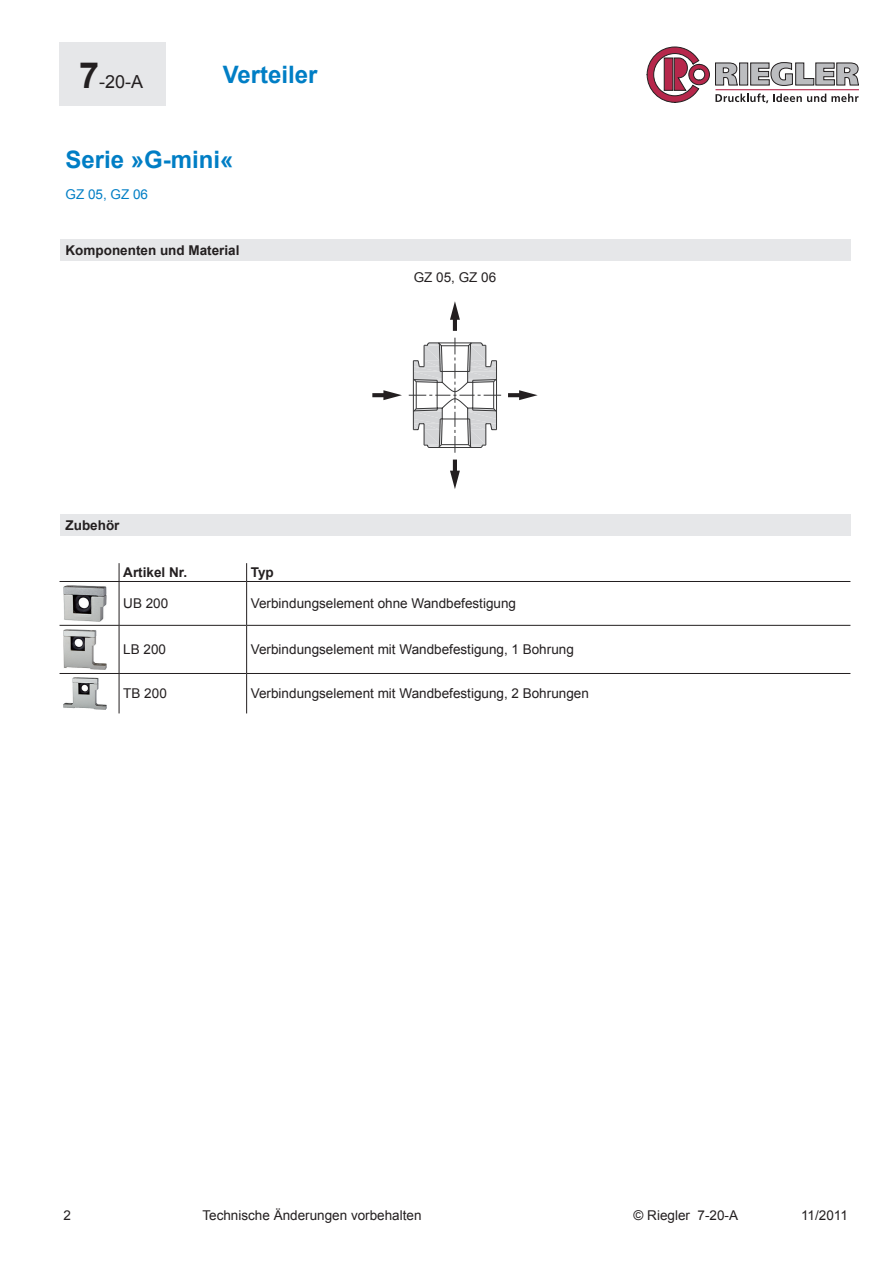
<style>
.page{position:relative;width:893px;height:1263px;background:#fff}
.page>*{position:absolute;margin:0;border:0;box-sizing:border-box;transform-origin:0 0}
.Heading1{font:700 24px "Arial";color:#007ec5}
.Header_0_-_singlespa{font:700 24px "Arial";color:#007ec5}
.number_part1{font:18px "Arial";color:#231f20}
.Table_Text_Left{font:13.5px "Arial";color:#231f20}
.Table_Text_Right{font:13.5px "Arial";color:#231f20}
.Table_Header_Left{font:700 13.5px "Arial";color:#231f20}
.Table_Text_Left-2{font:13.5px "Arial";color:#007ec5}
.Table_Text_Center{font:13.5px "Arial";color:#231f20}
.s1{font-weight:700;font-size:36px}
</style>
<div class="page">
<div style="left:60px;top:43px;width:106px;height:63px;background:#e6e7e9"></div>
<svg style="left:647px;top:47px;width:212px;height:56px"></svg>
<div style="left:60px;top:239px;width:790px;height:22px;background:#e6e7e9"></div>
<svg style="left:409px;top:337px;width:92px;height:116px"></svg>
<svg style="left:508px;top:390px;width:30px;height:10px"></svg>
<svg style="left:372px;top:390px;width:30px;height:10px"></svg>
<svg style="left:450px;top:460px;width:10px;height:29px"></svg>
<svg style="left:450px;top:301px;width:10px;height:30px"></svg>
<div style="left:60px;top:514px;width:790px;height:22px;background:#e6e7e9"></div>
<svg style="left:119px;top:563px;width:1px;height:18px"></svg>
<svg style="left:246px;top:563px;width:1px;height:18px"></svg>
<hr style="left:60px;top:581px;width:59px;height:1px;background:#231f20">
<hr style="left:119px;top:581px;width:128px;height:1px;background:#231f20">
<hr style="left:119px;top:582px;width:1px;height:43px;background:#231f20">
<hr style="left:247px;top:581px;width:603px;height:1px;background:#231f20">
<hr style="left:246px;top:582px;width:1px;height:43px;background:#231f20">
<hr style="left:60px;top:625px;width:59px;height:1px;background:#231f20">
<hr style="left:119px;top:625px;width:128px;height:1px;background:#231f20">
<hr style="left:119px;top:626px;width:1px;height:47px;background:#231f20">
<hr style="left:247px;top:625px;width:603px;height:1px;background:#231f20">
<hr style="left:246px;top:626px;width:1px;height:47px;background:#231f20">
<hr style="left:60px;top:673px;width:59px;height:1px;background:#231f20">
<hr style="left:119px;top:673px;width:128px;height:1px;background:#231f20">
<hr style="left:119px;top:674px;width:1px;height:39px;background:#231f20">
<hr style="left:247px;top:673px;width:603px;height:1px;background:#231f20">
<hr style="left:246px;top:674px;width:1px;height:39px;background:#231f20">
<img style="left:64px;top:586px;width:42px;height:35px">
<img style="left:64px;top:630px;width:42px;height:39px">
<img style="left:64px;top:678px;width:42px;height:31px">
<p class="number_part1" style="left:79px;top:69px;width:66px"><span class="s1">7</span>-20-A</p>
<p class="Header_0_-_singlespa" style="left:223px;top:59px;width:96px">Verteiler</p>
<p class="Heading1" style="left:66px;top:144px;width:170px">Serie »G-mini«</p>
<p class="Table_Text_Left-2" style="left:66px;top:185px;width:84px">GZ 05, GZ 06</p>
<p class="Table_Header_Left" style="left:66px;top:241px;width:176px">Komponenten und Material</p>
<p class="Table_Header_Left" style="left:66px;top:517px;width:56px">Zubehör</p>
<p class="Table_Text_Center" style="left:414px;top:269px;width:84px">GZ 05, GZ 06</p>
<p class="Table_Header_Left" style="left:123px;top:564px;width:65px">Artikel Nr.</p>
<p class="Table_Header_Left" style="left:251px;top:564px;width:25px">Typ</p>
<p class="Table_Text_Left" style="left:123px;top:595px;width:47px">UB 200</p>
<p class="Table_Text_Left" style="left:251px;top:595px;width:267px">Verbindungselement ohne Wandbefestigung</p>
<p class="Table_Text_Left" style="left:123px;top:641px;width:44px">LB 200</p>
<p class="Table_Text_Left" style="left:251px;top:641px;width:324px">Verbindungselement mit Wandbefestigung, 1 Bohrung</p>
<p class="Table_Text_Left" style="left:123px;top:685px;width:45px">TB 200</p>
<p class="Table_Text_Left" style="left:251px;top:685px;width:339px">Verbindungselement mit Wandbefestigung, 2 Bohrungen</p>
<p class="Table_Text_Left" style="left:63px;top:1207px;width:9px">2</p>
<p class="Table_Text_Right" style="left:202px;top:1207px;width:221px">Technische Änderungen vorbehalten</p>
<p class="Table_Text_Right" style="left:634px;top:1207px;width:106px">© Riegler 7-20-A</p>
<p class="Table_Text_Right" style="left:801px;top:1207px;width:48px">11/2011</p>
</div>
